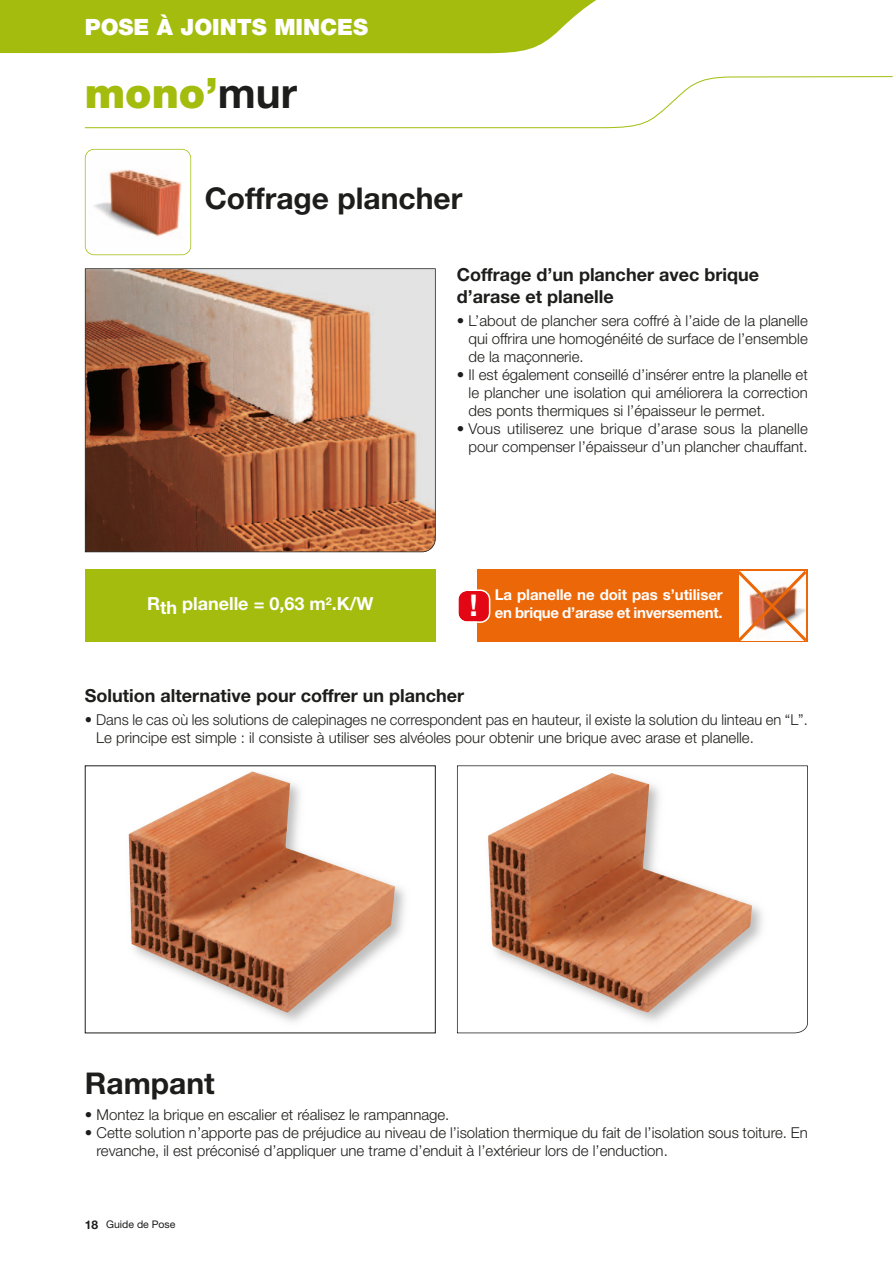
<style>
.page{position:relative;width:893px;height:1263px;background:#fff}
.page>*{position:absolute;margin:0;border:0;box-sizing:border-box;transform-origin:0 0}
.t1{font:900 42px "Helvetica Neue";color:#a3bc0d}
.t2{font:700 30px "Helvetica Neue LT Std";color:#1d1d1b}
.t3{font:900 22.5px "Helvetica Neue";color:#fff}
.t4{font:700 18px/21.6px "Helvetica Neue LT Std";color:#1d1d1b}
.t5{font:700 18px "Helvetica Neue LT Std";color:#fff}
.t6{font:300 15px/18px "Helvetica Neue LT Std";color:#1d1d1b;text-align:justify}
.t7{font:700 15px/18px "Helvetica Neue LT Std";letter-spacing:-.01em;color:#fff;text-align:right}
.t8{font:700 12px "Helvetica Neue LT Std";color:#1d1d1b}
.t9{font:10.5px "Helvetica Neue";color:#1d1d1b}
.s1{font-family:"Helvetica Neue LT Std";font-weight:700;color:#1d1d1b}
</style>
<div class="page">
<svg style="left:85px;top:268px;width:351px;height:284px;background:#a77961"></svg>
<svg style="left:84px;top:76px;width:808px;height:52px"></svg>
<img style="left:85px;top:149px;width:106px;height:106px;border-radius:9px">
<div style="left:85px;top:149px;width:106px;height:106px;border:2px solid #a3bc0d;border-radius:9px"></div>
<div style="left:478px;top:570px;width:330px;height:72px;background:#ec6708"></div>
<svg style="left:734px;top:569px;width:74px;height:72px"></svg>
<svg style="left:458px;top:590px;width:32px;height:33px"></svg>
<img style="left:129px;top:771px;width:266px;height:242px">
<svg style="left:457px;top:765px;width:351px;height:268px"></svg>
<div style="left:85px;top:570px;width:351px;height:72px;background:#a3bc0d"></div>
<div style="left:0;top:0;width:597px;height:53px;background:#a3bc0d"></div>
<h3 class="t3" style="left:85px;top:19px;width:285px">POSE À JOINTS MINCES</h3>
<h1 class="t1" style="left:85px;top:78px;width:214px">mono’<span class="s1">mur</span></h1>
<h2 class="t2" style="left:205px;top:187px;width:259px">Coffrage plancher</h2>
<p class="t5" style="left:147px;top:597px;width:228px">Rth planelle = 0,63 m<sup>2</sup>.K/W</p>
<p class="t4" style="left:457px;top:266px;width:304px">Coffrage d’un plancher avec brique d’arase et planelle</p>
<p class="t6" style="left:469px;top:314px;width:341px;text-indent:-12px">• L’about de plancher sera coffré à l’aide de la planelle qui offrira une homogénéité de surface de l’ensemble de la maçonnerie.</p>
<p class="t6" style="left:469px;top:368px;width:341px;text-indent:-12px">• Il est également conseillé d’insérer entre la planelle et le plancher une isolation qui améliorera la correction des ponts thermiques si l’épaisseur le permet.</p>
<p class="t6" style="left:457px;top:422px;width:352px;text-align:right">• Vous utiliserez une brique d’arase sous la planelle pour compenser l’épaisseur d’un plancher chauffant.</p>
<p class="t7" style="left:469px;top:587px;width:255px">La planelle ne doit pas s’utiliser<br><sup>!</sup> en brique d’arase et inversement.</p>
<p class="t4" style="left:85px;top:686px;width:381px">Solution alternative pour coffrer un plancher</p>
<p class="t6" style="left:96px;top:713px;width:713px;text-indent:-11px">• Dans le cas où les solutions de calepinages ne correspondent pas en hauteur, il existe la solution du linteau en “L”.<br>Le principe est simple : il consiste à utiliser ses alvéoles pour obtenir une brique avec arase et planelle.</p>
<h2 class="t2" style="left:85px;top:1073px;width:131px">Rampant</h2>
<p class="t6" style="left:85px;top:1107px;width:366px">• Montez la brique en escalier et réalisez le rampannage.</p>
<p class="t6" style="left:96px;top:1125px;width:713px;text-indent:-12px">• Cette solution n’apporte pas de préjudice au niveau de l’isolation thermique du fait de l’isolation sous toiture. En revanche, il est préconisé d’appliquer une trame d’enduit à l’extérieur lors de l’enduction.</p>
<p class="t8" style="left:85px;top:1220px;width:15px">18</p>
<p class="t9" style="left:106px;top:1220px;width:71px">Guide de Pose</p>
</div>
